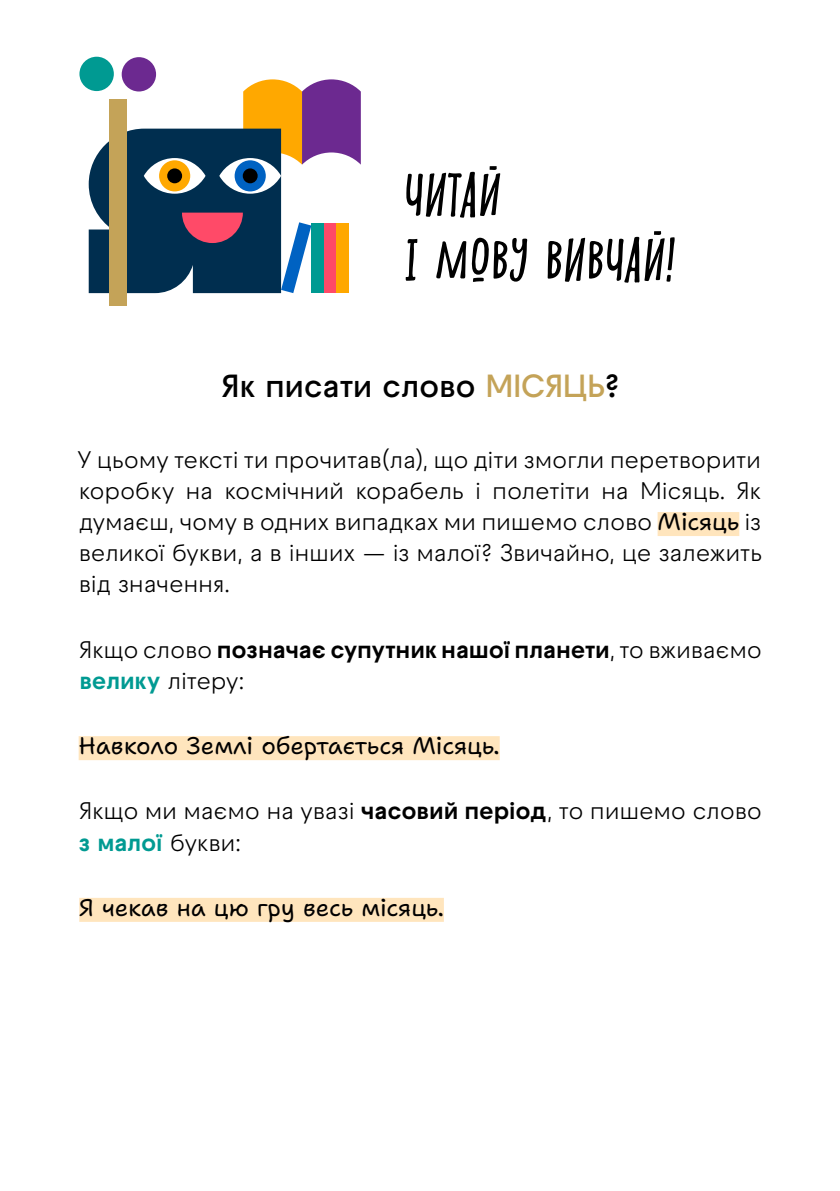
<style>
.page{position:relative;width:840px;height:1191px;background:#fff}
.page>*{position:absolute;margin:0;border:0;box-sizing:border-box;transform-origin:0 0}
.t1{font:italic 52px/65px "Shnobel";letter-spacing:-.02em;color:#000}
.t2{font:600 32px "Raptor V3 Premium";letter-spacing:-.01em;color:#000}
.t3{font:24px/31.2px "Raptor V3 Premium";letter-spacing:-.015em;color:#000;text-align:justify}
.t4{font:700 24px/31.2px "Raptor V3 Premium";letter-spacing:-.005em;color:#000}
.t5{font:24px "Shantell Sans";letter-spacing:-.005em;color:#000}
.s1{color:#c4a358}
.s2{font-family:"Shantell Sans"}
.s3{font-weight:400}
.s4{color:#009a92}
.s5{font-weight:700}
.s6{font-weight:700;color:#009a92}
</style>
<div class="page">
<div style="left:657px;top:512px;width:82px;height:24px;background:#ffe5bd"></div>
<div style="left:79px;top:736px;width:420px;height:24px;background:#ffe5bd"></div>
<div style="left:79px;top:898px;width:364px;height:24px;background:#ffe5bd"></div>
<div style="left:109px;top:100px;width:17px;height:206px;background:#c4a358"></div>
<div style="left:79px;top:57px;width:35px;height:34px;background:#009a92;border-radius:50%"></div>
<div style="left:122px;top:57px;width:34px;height:34px;background:#6c2990;border-radius:50%"></div>
<svg style="left:89px;top:79px;width:271px;height:214px"></svg>
<div style="left:336px;top:223px;width:13px;height:70px;background:#ffa800"></div>
<h1 class="t1" style="left:403px;top:162px;width:272px">ЧИТАЙ<br>І МОВУ ВИВЧАЙ!</h1>
<h2 class="t2" style="left:222px;top:362px;width:399px">Як писати слово <span class="s1">МІСЯЦЬ</span>?</h2>
<p class="t3" style="left:77px;top:443px;width:686px">У цьому тексті ти прочитав(ла), що діти змогли перетворити коробку на космічний корабель і полетіти на Місяць. Як думаєш, чому в одних випадках ми пишемо слово <span class="s2">Місяць</span> із великої букви, а в інших — із малої? Звичайно, це залежить від значення.</p>
<p class="t4" style="left:79px;top:632px;width:684px"><span class="s3">Якщо слово</span> позначає супутник нашої планети<span class="s3">, то вживаємо </span><span class="s4">велику</span> <span class="s3">літеру:</span></p>
<p class="t5" style="left:79px;top:732px;width:422px">Навколо Землі обертається Місяць.</p>
<p class="t3" style="left:78px;top:795px;width:684px">Якщо ми маємо на увазі <span class="s5">часовий період</span>, то пишемо слово <span class="s6">з малої</span> букви:</p>
<p class="t5" style="left:79px;top:893px;width:366px">Я чекав на цю гру весь місяць.</p>
</div>
